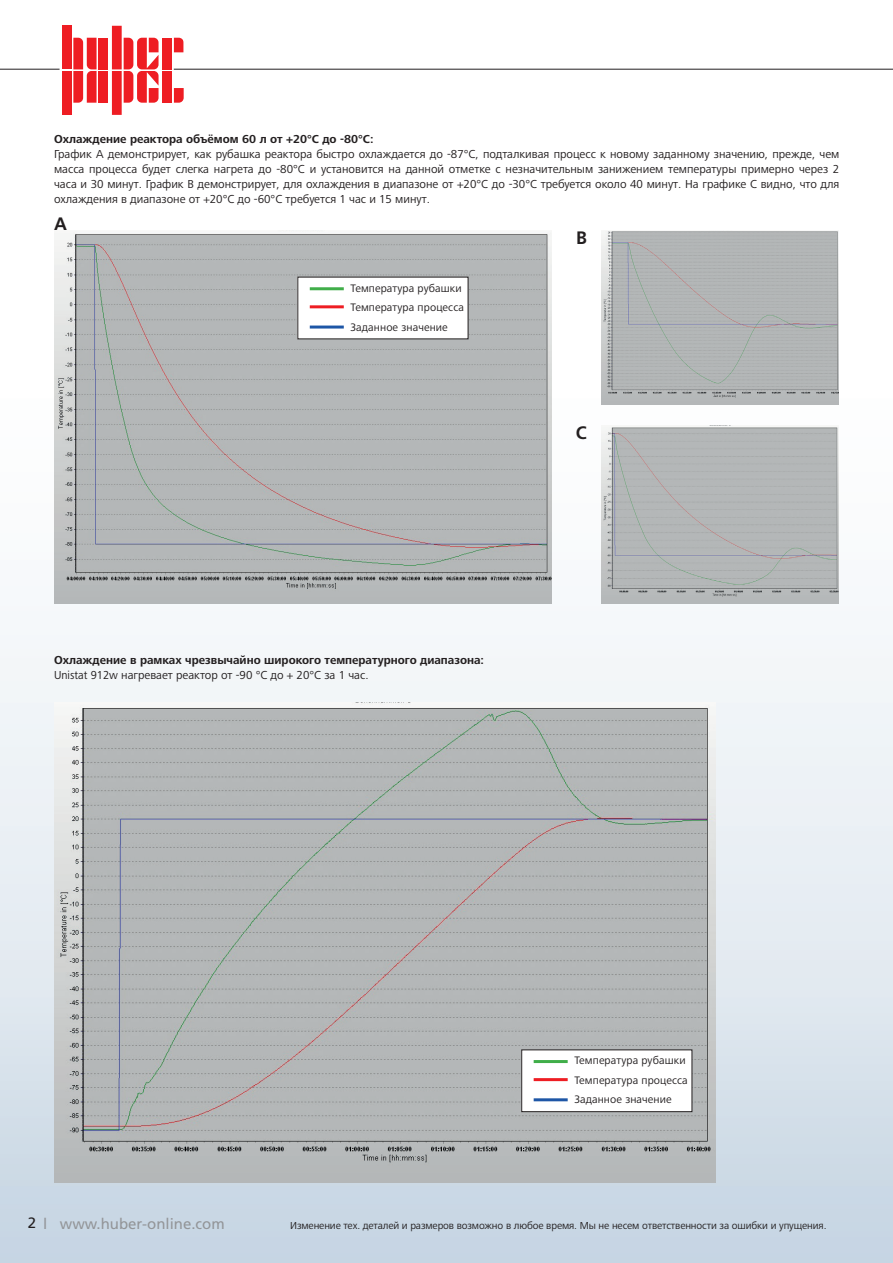
<style>
.page{position:relative;width:893px;height:1263px;background:#fff}
.page>*{position:absolute;margin:0;border:0;box-sizing:border-box;transform-origin:0 0}
.t1{font:700 18px "Frutiger LT Std";color:#231f20}
.t2{font:15px "Frutiger LT Std";color:#939598}
.t3{font:12px/15px "Frutiger Next LTW1 G";color:#231f20;text-align:justify}
.t4{font:700 12px "Frutiger Next LTW1 G";color:#231f20}
.t5{font:12px "Frutiger Next LTW1 G";color:#231f20;scale:.95 1}
.t6{font:11.25px/19.5px "Frutiger Next LTW1 G";letter-spacing:.01em;color:#231f20}
.t7{font:10.5px "Frutiger Next LTW1 G";letter-spacing:-.01em;color:#231f20}
.s1{color:#231f20}
</style>
<div class="page">
<hr style="left:0;top:69px;width:893px;height:1px;background:#231f20">
<svg style="left:60px;top:26px;width:124px;height:89px"></svg>
<img style="left:54px;top:230px;width:498px;height:374px">
<img style="left:602px;top:230px;width:237px;height:175px">
<img style="left:602px;top:426px;width:237px;height:178px">
<img style="left:54px;top:703px;width:662px;height:479px">
<div style="left:298px;top:277px;width:170px;height:62px;background:#fff"></div>
<hr style="left:310px;top:287px;width:34px;height:3px;background:#40ae49">
<hr style="left:310px;top:305px;width:34px;height:3px;background:#ee1d23">
<hr style="left:310px;top:326px;width:34px;height:3px;background:#1e56a6">
<div style="left:522px;top:1050px;width:170px;height:62px;background:#fff"></div>
<div style="left:521px;top:1049px;width:171px;height:63px;border:1px solid #231f20"></div>
<hr style="left:534px;top:1060px;width:34px;height:3px;background:#40ae49">
<hr style="left:534px;top:1078px;width:34px;height:3px;background:#ee1d23">
<hr style="left:534px;top:1098px;width:34px;height:3px;background:#1e56a6">
<p class="t4" style="left:54px;top:132px;width:321px">Охлаждение реактора объёмом 60 л от +20°C до -80°C:</p>
<p class="t3" style="left:54px;top:146px;width:787px">График A демонстрирует, как рубашка реактора быстро охлаждается до -87°C, подталкивая процесс к новому заданному значению, прежде, чем масса процесса будет слегка нагрета до -80°C и установится на данной отметке с незначительным занижением температуры примерно через 2 часа и 30 минут. График B демонстрирует, для охлаждения в диапазоне от +20°C до -30°C требуется около 40 минут. На графике C видно, что для охлаждения в диапазоне от +20°C до -60°C требуется 1 час и 15 минут.</p>
<h1 class="t1" style="left:54px;top:214px;width:14px">A</h1>
<p class="t6" style="left:351px;top:278px;width:115px">Температура рубашки<br>Температура процесса<br>Заданное значение</p>
<p class="t4" style="left:54px;top:653px;width:432px">Охлаждение в рамках чрезвычайно широкого температурного диапазона:</p>
<p class="t5" style="left:54px;top:668px;width:333px">Unistat 912w нагревает реактор от -90 °C до + 20°C за 1 час.</p>
<h1 class="t1" style="left:576px;top:228px;width:12px">B</h1>
<h1 class="t1" style="left:576px;top:422px;width:12px">C</h1>
<p class="t6" style="left:574px;top:1051px;width:115px">Температура рубашки<br>Температура процесса<br>Заданное значение</p>
<p class="t2" style="left:28px;top:1215px;width:198px"><span class="s1">2</span> l www.huber-online.com</p>
<p class="t7" style="left:290px;top:1219px;width:538px">Изменение тех. деталей и размеров возможно в любое время. Мы не несем ответственности за ошибки и упущения.</p>
</div>
